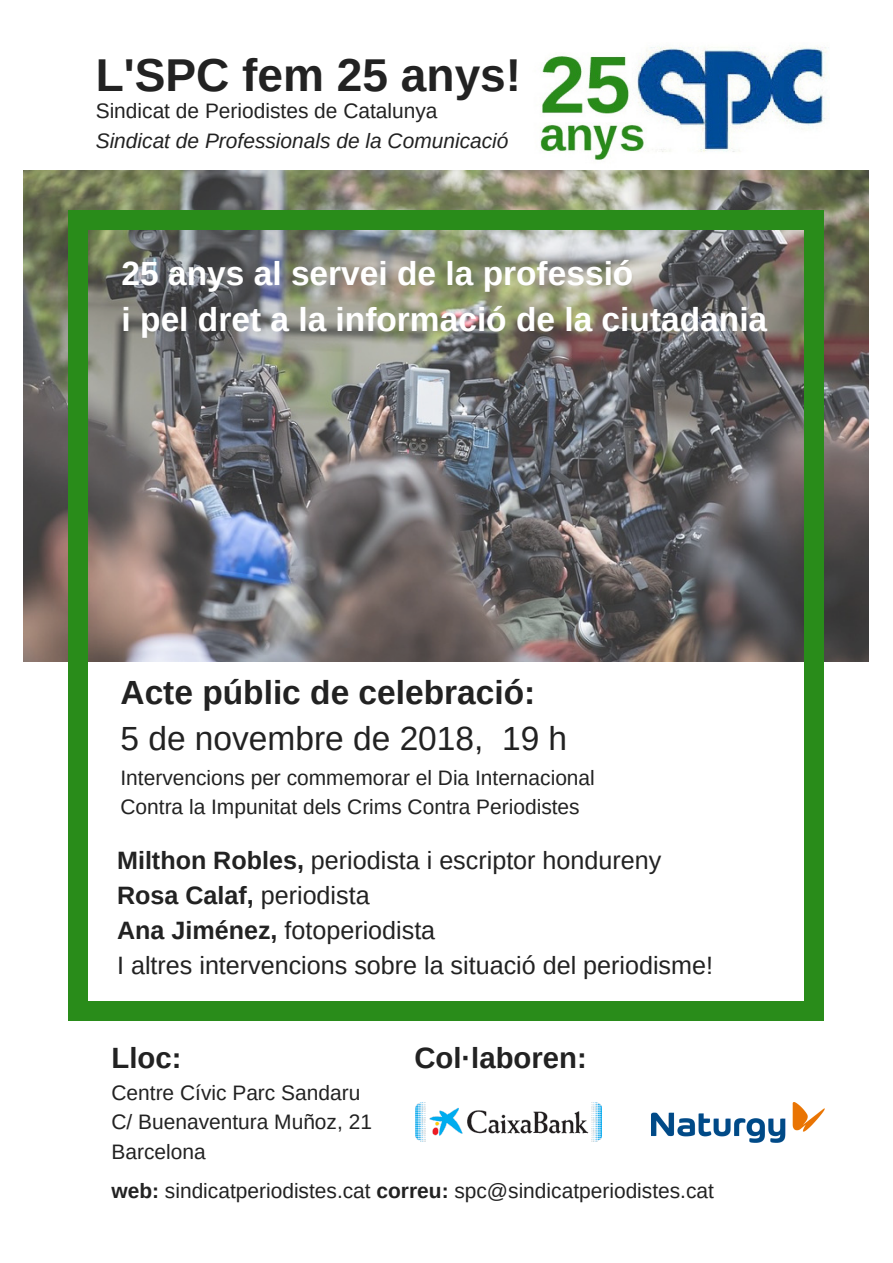
<style>
.page{position:relative;width:893px;height:1263px;background:#fff}
.page>*{position:absolute;margin:0;border:0;box-sizing:border-box;transform-origin:0 0}
.t1{font:700 46.05px "Arimo";color:#222}
.t2{font:700 33.45px/46.2px "Arimo";color:#fff}
.t3{font:700 33.45px "Arimo";color:#222}
.t4{font:33.45px "Arimo";color:#222}
.t5{font:700 29.25px "Arimo";color:#222}
.t6{font:25.05px/35px "Arimo";color:#222}
.t7{font:21px/29.2px "Arimo";color:#222}
.t8{font:italic 21px "Arimo";color:#222}
.s1{font-weight:700}
</style>
<div class="page">
<img style="left:540px;top:46px;width:329px;height:138px">
<img style="left:24px;top:170px;width:844px;height:491px">
<img style="left:652px;top:1102px;width:172px;height:41px">
<div style="left:804px;top:1001px;width:19px;height:19px;background:#298c1a"></div>
<div style="left:69px;top:229px;width:19px;height:773px;background:#298c1a"></div>
<div style="left:69px;top:1001px;width:19px;height:19px;background:#298c1a"></div>
<div style="left:804px;top:229px;width:19px;height:773px;background:#298c1a"></div>
<div style="left:87px;top:1001px;width:718px;height:19px;background:#298c1a"></div>
<div style="left:804px;top:211px;width:19px;height:19px;background:#298c1a"></div>
<div style="left:69px;top:211px;width:19px;height:19px;background:#298c1a"></div>
<div style="left:87px;top:211px;width:718px;height:19px;background:#298c1a"></div>
<img style="left:415px;top:1102px;width:186px;height:40px">
<h1 class="t1" style="left:96px;top:50px;width:427px">L'SPC fem 25 anys!</h1>
<p class="t7" style="left:96px;top:96px;width:343px">Sindicat de Periodistes de Catalunya</p>
<p class="t8" style="left:96px;top:128px;width:414px">Sindicat de Professionals de la Comunicació</p>
<h2 class="t2" style="left:122px;top:250px;width:647px">25 anys al servei de la professió<br>i pel dret a la informació de la ciutadania</h2>
<h2 class="t3" style="left:120px;top:673px;width:416px">Acte públic de celebració:</h2>
<h2 class="t4" style="left:120px;top:720px;width:448px">5 de novembre de 2018, 19 h</h2>
<p class="t7" style="left:120px;top:763px;width:476px">Intervencions per commemorar el Dia Internacional<br>Contra la Impunitat dels Crims Contra Periodistes</p>
<p class="t6" style="left:117px;top:843px;width:597px"><span class="s1">Milthon Robles,</span> periodista i escriptor hondureny <span class="s1">Rosa Calaf,</span> periodista<br><span class="s1">Ana Jiménez,</span> fotoperiodista<br>I altres intervencions sobre la situació del periodisme!</p>
<h3 class="t5" style="left:111px;top:1041px;width:71px">Lloc:</h3>
<h3 class="t5" style="left:414px;top:1041px;width:174px">Col·laboren:</h3>
<p class="t7" style="left:111px;top:1078px;width:262px">Centre Cívic Parc Sandaru<br>C/ Buenaventura Muñoz, 21<br>Barcelona</p>
<p class="t7" style="left:111px;top:1176px;width:604px"><span class="s1">web:</span> sindicatperiodistes.cat <span class="s1">correu:</span> spc@sindicatperiodistes.cat</p>
</div>
